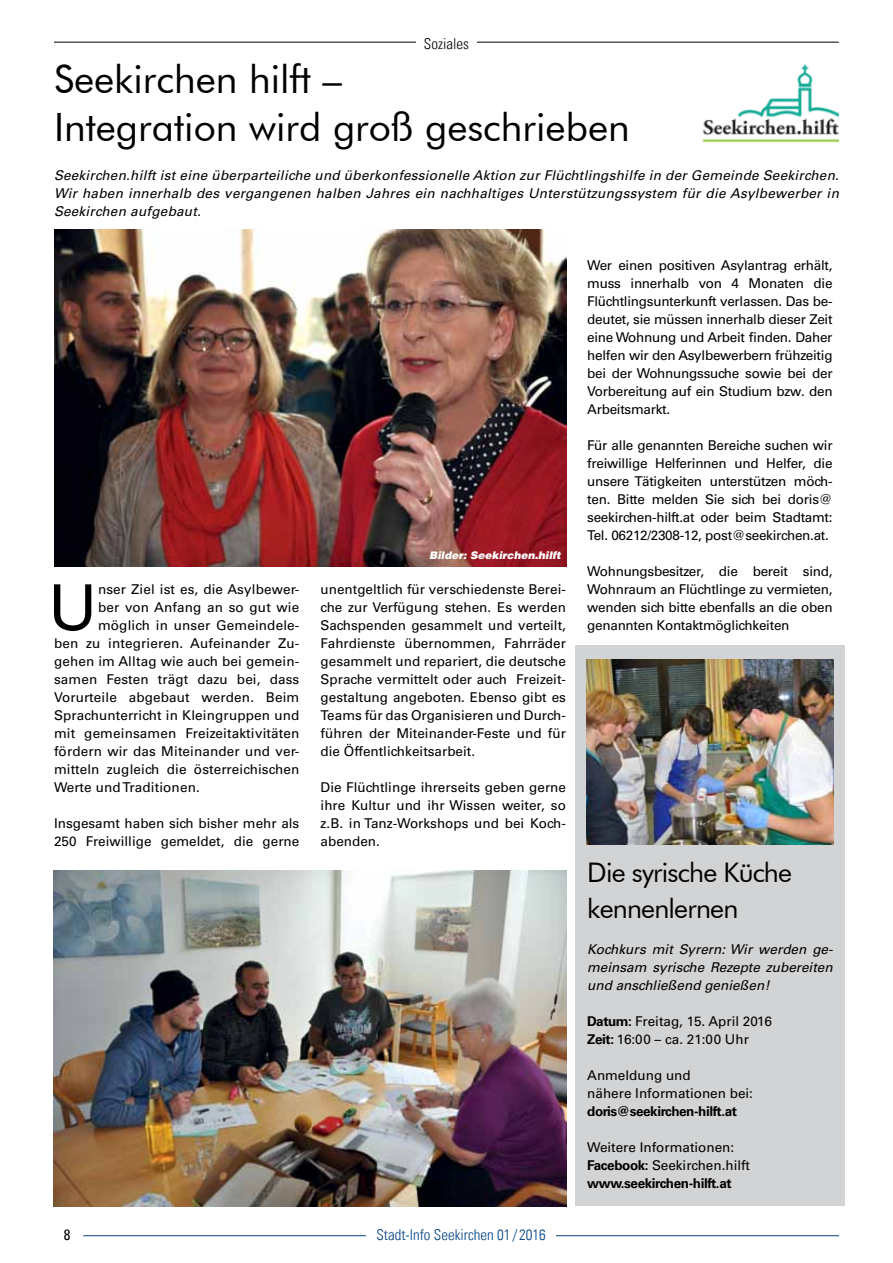
<style>
.page{position:relative;width:893px;height:1263px;background:#fff}
.page>*{position:absolute;margin:0;border:0;box-sizing:border-box;transform-origin:0 0}
.t1{font:63.3px "Univers LT Std";color:#000}
.t2{font:39px/47.5px "Futura BT";color:#000}
.t3{font:27px/36px "Futura BT";letter-spacing:-.03em;color:#000}
.t4{font:15px "Univers Com 47 Light Cond";color:#004282}
.t5{font:15px "Univers Com 47 Light Cond";color:#000}
.t6{font:condensed 15px "Univers Com 57";color:#000}
.t7{font:13.5px/18px "Univers LT Std";color:#000;text-align:justify}
.t8{font:italic 13.5px/18px "Univers LT Std";color:#000;text-align:justify}
.t9{font:700 13.5px "Univers LT Std";letter-spacing:-.03em;color:#000}
.t10{font:italic 900 10.5px "Helvetica";color:#fff}
.s1{font-weight:700}
</style>
<div class="page">
<hr style="left:83px;top:1235px;width:756px;height:1px;background:#004282">
<div style="left:367px;top:1224px;width:189px;height:21px;background:#fff"></div>
<hr style="left:54px;top:42px;width:785px;height:1px;background:#000">
<div style="left:575px;top:645px;width:270px;height:561px;background:#d1d3d4"></div>
<div style="left:416px;top:33px;width:60px;height:21px;background:#fff"></div>
<img style="left:54px;top:230px;width:513px;height:337px">
<img style="left:587px;top:659px;width:246px;height:186px">
<img style="left:702px;top:64px;width:137px;height:78px">
<img style="left:54px;top:871px;width:512px;height:335px">
<p class="t5" style="left:424px;top:35px;width:46px">Soziales</p>
<h2 class="t2" style="left:54px;top:55px;width:577px">Seekirchen hilft –<br>Integration wird groß geschrieben</h2>
<p class="t8" style="left:54px;top:166px;width:786px">Seekirchen.hilft ist eine überparteiliche und überkonfessionelle Aktion zur Flüchtlingshilfe in der Gemeinde Seekirchen.<br>Wir haben innerhalb des vergangenen halben Jahres ein nachhaltiges Unterstützungssystem für die Asylbewerber in Seekirchen aufgebaut.</p>
<h1 class="t1" style="left:48px;top:570px;width:51px">U</h1>
<p class="t7" style="left:98px;top:580px;width:203px">nser Ziel ist es, die Asylbewer-</p>
<p class="t7" style="left:98px;top:598px;width:203px">ber von Anfang an so gut wie</p>
<p class="t7" style="left:98px;top:616px;width:203px">möglich in unser Gemeindele-</p>
<p class="t7" style="left:54px;top:634px;width:247px">ben zu integrieren. Aufeinander Zu-</p>
<p class="t7" style="left:54px;top:652px;width:247px">gehen im Alltag wie auch bei gemein-</p>
<p class="t7" style="left:54px;top:670px;width:247px">samen Festen trägt dazu bei, dass</p>
<p class="t7" style="left:54px;top:688px;width:247px">Vorurteile abgebaut werden. Beim</p>
<p class="t7" style="left:54px;top:706px;width:247px">Sprachunterricht in Kleingruppen und</p>
<p class="t7" style="left:54px;top:724px;width:247px">mit gemeinsamen Freizeitaktivitäten</p>
<p class="t7" style="left:54px;top:742px;width:247px">fördern wir das Miteinander und ver-</p>
<p class="t7" style="left:54px;top:760px;width:247px">mitteln zugleich die österreichischen</p>
<p class="t7" style="left:54px;top:778px;width:147px">Werte und Traditionen.</p>
<p class="t7" style="left:54px;top:814px;width:247px">Insgesamt haben sich bisher mehr als<br>250 Freiwillige gemeldet, die gerne</p>
<p class="t10" style="left:429px;top:548px;width:133px">Bilder: Seekirchen.hilft</p>
<p class="t7" style="left:321px;top:580px;width:247px">unentgeltlich für verschiedenste Berei&shy;che zur Verfügung stehen. Es werden Sachspenden gesammelt und verteilt, Fahrdienste übernommen, Fahrräder gesammelt und repariert, die deutsche Sprache vermittelt oder auch Freizeit&shy;gestaltung angeboten. Ebenso gibt es Teams für das Organisieren und Durch&shy;führen der Miteinander-Feste und für die Öffentlichkeitsarbeit.</p>
<p class="t7" style="left:321px;top:778px;width:247px">Die Flüchtlinge ihrerseits geben gerne ihre Kultur und ihr Wissen weiter, so z.B. in Tanz-Workshops und bei Koch&shy;abenden.</p>
<p class="t6" style="left:64px;top:1225px;width:8px">8</p>
<p class="t4" style="left:376px;top:1225px;width:171px">Stadt-Info Seekirchen 01 / 2016</p>
<p class="t7" style="left:587px;top:256px;width:247px">Wer einen positiven Asylantrag erhält, muss innerhalb von 4 Monaten die Flüchtlingsunterkunft verlassen. Das be&shy;deutet, sie müssen innerhalb dieser Zeit eine Wohnung und Arbeit finden. Daher helfen wir den Asylbewerbern frühzeitig bei der Wohnungssuche sowie bei der Vorbereitung auf ein Studium bzw. den Arbeitsmarkt.</p>
<p class="t7" style="left:587px;top:436px;width:247px">Für alle genannten Bereiche suchen wir freiwillige Helferinnen und Helfer, die unsere Tätigkeiten unterstützen möch&shy;ten. Bitte melden Sie sich bei doris@ seekirchen-hilft.at oder beim Stadtamt:<br>Tel. 06212/2308-12, post@seekirchen.at.</p>
<p class="t7" style="left:587px;top:562px;width:247px">Wohnungsbesitzer, die bereit sind, Wohnraum an Flüchtlinge zu vermieten, wenden sich bitte ebenfalls an die oben genannten Kontaktmöglichkeiten</p>
<h3 class="t3" style="left:587px;top:854px;width:206px">Die syrische Küche kennenlernen</h3>
<p class="t8" style="left:587px;top:940px;width:247px">Kochkurs mit Syrern: Wir werden ge&shy;meinsam syrische Rezepte zubereiten und anschließend genießen!</p>
<p class="t7" style="left:587px;top:1012px;width:186px"><span class="s1">Datum:</span> Freitag, 15. April 2016<br><span class="s1">Zeit:</span> 16:00 – ca. 21:00 Uhr</p>
<p class="t7" style="left:587px;top:1066px;width:167px">Anmeldung und<br>nähere Informationen bei:</p>
<p class="t9" style="left:587px;top:1103px;width:151px">doris@seekirchen-hilft.at</p>
<p class="t7" style="left:587px;top:1138px;width:164px;text-align:left">Weitere Informationen:<br><span class="s1">Facebook:</span> Seekirchen.hilft <span class="s1">www.seekirchen-hilft.at</span></p>
</div>
